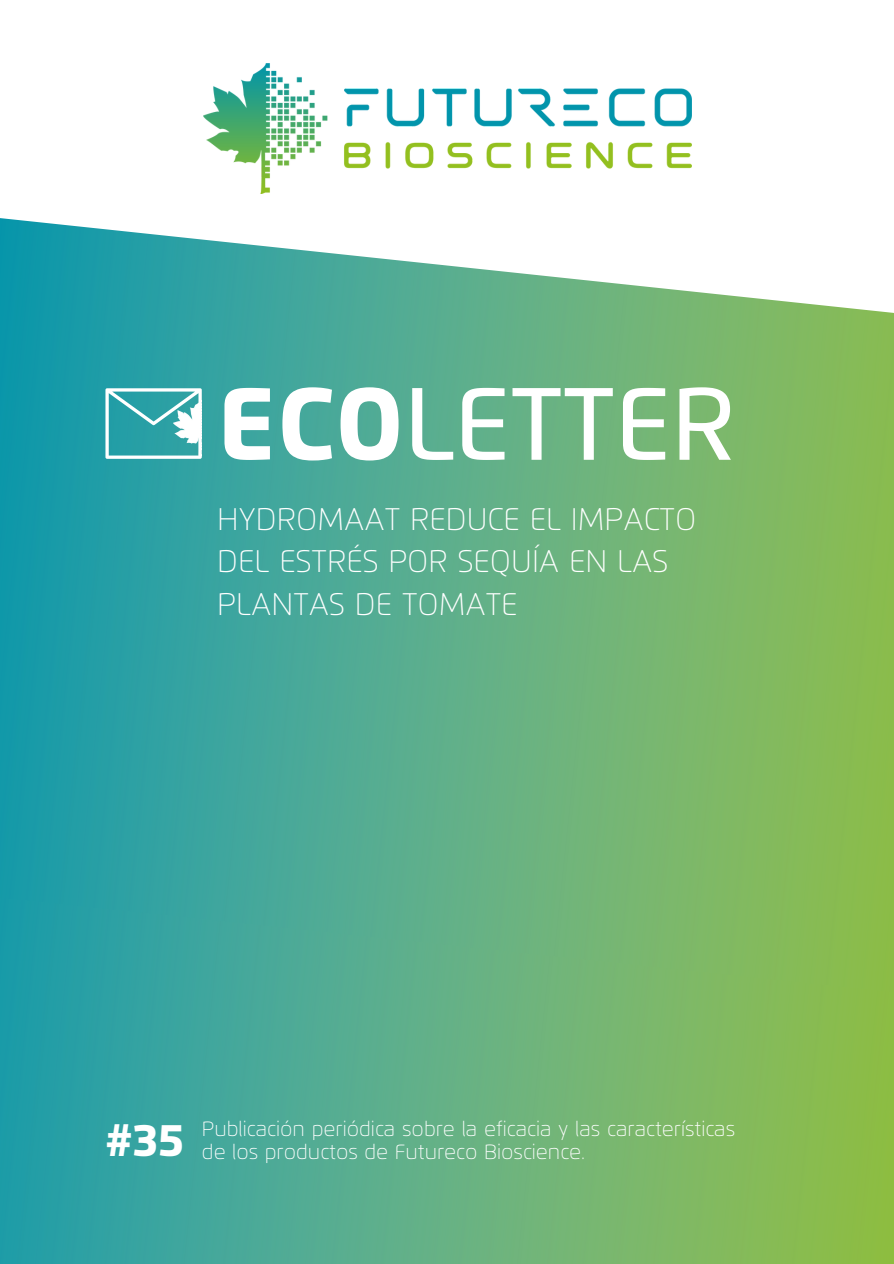
<style>
.page{position:relative;width:894px;height:1264px;background:#fff}
.page>*{position:absolute;margin:0;border:0;box-sizing:border-box;transform-origin:0 0}
.t1{font:500 102.6px "Flexo";color:#fff}
.t2{font:800 45.45px "Flexo";color:#fff}
.t3{font:100 31.2px/42.8px "Flexo";color:#fff}
.t4{font:100 20.55px/23.7px "Flexo";color:#fff}
.s1{font-weight:800}
</style>
<div class="page">
<img style="left:0;top:1013px;width:893px;height:250px">
<img style="left:0;top:218px;width:893px;height:795px">
<img style="left:203px;top:63px;width:488px;height:130px">
<svg style="left:105px;top:388px;width:97px;height:71px;background:#57b4b8"></svg>
<img style="left:173px;top:400px;width:28px;height:57px">
<p class="t1" style="left:217px;top:379px;width:520px"><span class="s1">ECO</span>LETTER</p>
<p class="t3" style="left:217px;top:499px;width:480px">HYDROMAAT REDUCE EL IMPACTO<br>DEL ESTRÉS POR SEQUÍA EN LAS<br>PLANTAS DE TOMATE</p>
<p class="t2" style="left:105px;top:1119px;width:80px">#35</p>
<p class="t4" style="left:202px;top:1117px;width:534px">Publicación periódica sobre la eficacia y las características de los productos de Futureco Bioscience.</p>
</div>
